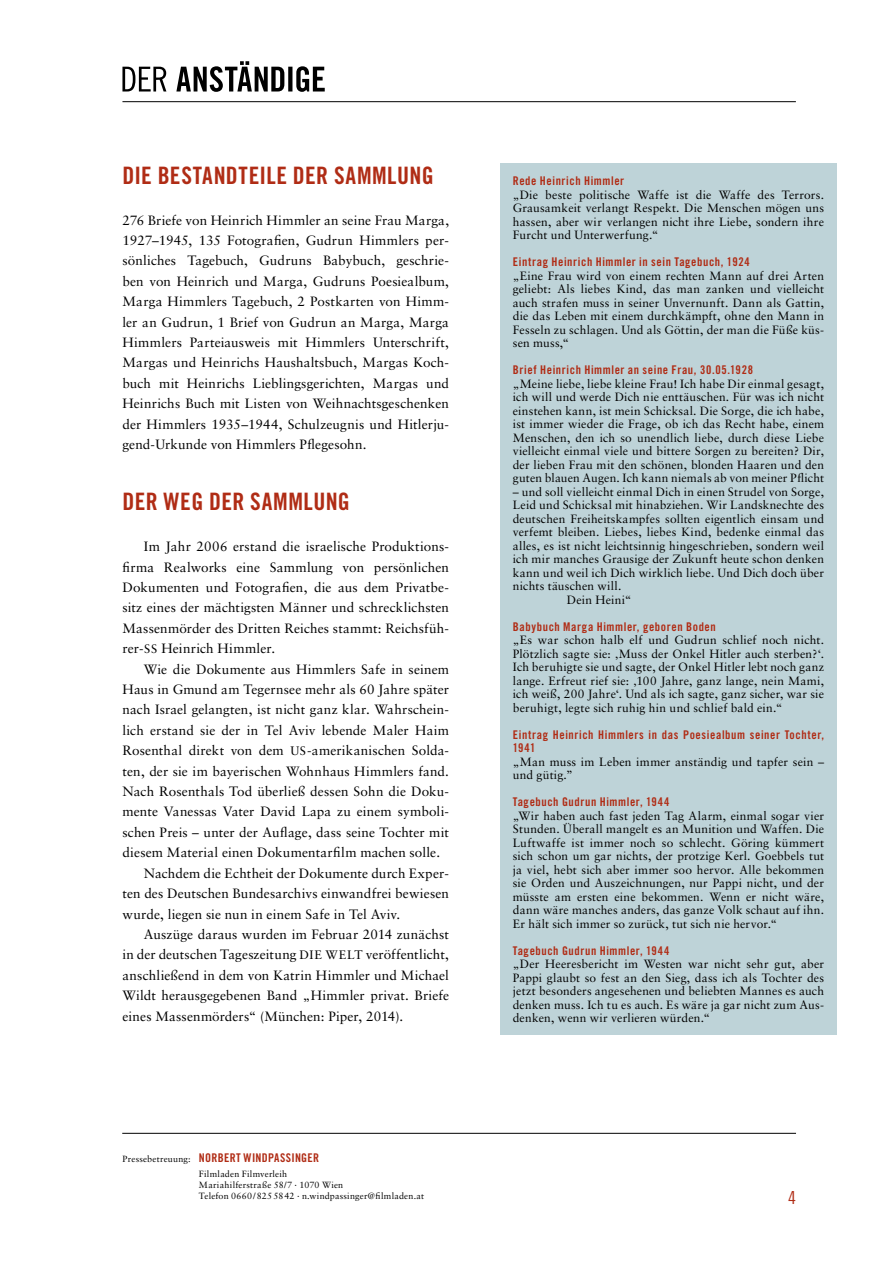
<style>
.page{position:relative;width:893px;height:1263px;background:#fff}
.page>*{position:absolute;margin:0;border:0;box-sizing:border-box;transform-origin:0 0}
.t1{font:24px "Trade Gothic LT Bold Cond Twenty";letter-spacing:.02em;color:#b02c15}
.t2{font:18px "Trade Gothic LT Cond Eighteen";color:#b02c15}
.t3{font:13.5px/20.4px "Sabon LT Std";letter-spacing:.015em;color:#000;text-align:justify}
.t4{font:12px/13.5px "Sabon LT Std";letter-spacing:.02em;color:#000;text-align:justify}
.t5{font:12px/13.5px "Trade Gothic LT Bold Cond Twenty";letter-spacing:.05em;color:#b02c15}
.t6{font:12px "Trade Gothic LT Bold Cond Twenty";letter-spacing:.025em;color:#b02c15}
.t7{font:9px/10.8px "Sabon LT Std";letter-spacing:.02em;color:#000}
.s1{font-size:12.3px}
.s2{font-family:"Sabon LT Std";font-size:9px;color:#000}
</style>
<div class="page">
<hr style="left:122px;top:101px;width:674px;height:1px;background:#000">
<hr style="left:122px;top:1133px;width:674px;height:1px;background:#000">
<svg style="left:122px;top:61px;width:203px;height:31px"></svg>
<div style="left:500px;top:163px;width:337px;height:872px;background:#bed3d8"></div>
<h1 class="t1" style="left:122px;top:161px;width:313px">DIE BESTANDTEILE DER SAMMLUNG</h1>
<p class="t3" style="left:122px;top:209px;width:328px">276 Briefe von Heinrich Himmler an seine Frau Marga, 1927–1945, 135 Fotografien, Gudrun Himmlers per&shy;sönliches Tagebuch, Gudruns Babybuch, geschrie&shy;ben von Heinrich und Marga, Gudruns Poesiealbum, Marga Himmlers Tagebuch, 2 Postkarten von Himm&shy;ler an Gudrun, 1 Brief von Gudrun an Marga, Marga Himmlers Parteiausweis mit Himmlers Unterschrift, Margas und Heinrichs Haushaltsbuch, Margas Koch&shy;buch mit Heinrichs Lieblingsgerichten, Margas und Heinrichs Buch mit Listen von Weihnachtsgeschenken der Himmlers 1935–1944, Schulzeugnis und Hitlerju&shy;gend-Urkunde von Himmlers Pflegesohn.</p>
<h1 class="t1" style="left:122px;top:487px;width:229px">DER WEG DER SAMMLUNG</h1>
<p class="t3" style="left:122px;top:536px;width:328px;text-indent:21px">Im Jahr 2006 erstand die israelische Produktions&shy;firma Realworks eine Sammlung von persönlichen Dokumenten und Fotografien, die aus dem Privatbe&shy;sitz eines der mächtigsten Männer und schrecklichsten Massenmörder des Dritten Reiches stammt: Reichsfüh&shy;rer-<span class="s1">SS</span> Heinrich Himmler.</p>
<p class="t3" style="left:144px;top:658px;width:307px">Wie die Dokumente aus Himmlers Safe in seinem</p>
<p class="t3" style="left:122px;top:679px;width:328px">Haus in Gmund am Tegernsee mehr als 60 Jahre später</p>
<p class="t3" style="left:122px;top:699px;width:328px">nach Israel gelangten, ist nicht ganz klar. Wahrschein-</p>
<p class="t3" style="left:122px;top:720px;width:328px">lich erstand sie der in Tel Aviv lebende Maler Haim</p>
<p class="t3" style="left:122px;top:740px;width:328px">Rosenthal direkt von dem <span class="s1">US</span>-amerikanischen Solda-</p>
<p class="t3" style="left:122px;top:761px;width:328px">ten, der sie im bayerischen Wohnhaus Himmlers fand.</p>
<p class="t3" style="left:122px;top:781px;width:328px">Nach Rosenthals Tod überließ dessen Sohn die Doku-</p>
<p class="t3" style="left:122px;top:801px;width:328px">mente Vanessas Vater David Lapa zu einem symboli-</p>
<p class="t3" style="left:122px;top:822px;width:328px">schen Preis – unter der Auflage, dass seine Tochter mit</p>
<p class="t3" style="left:122px;top:842px;width:319px">diesem Material einen Dokumentarfilm machen solle.</p>
<p class="t3" style="left:144px;top:863px;width:307px">Nachdem die Echtheit der Dokumente durch Exper-</p>
<p class="t3" style="left:122px;top:883px;width:328px">ten des Deutschen Bundesarchivs einwandfrei bewiesen</p>
<p class="t3" style="left:122px;top:903px;width:279px">wurde, liegen sie nun in einem Safe in Tel Aviv.</p>
<p class="t3" style="left:144px;top:924px;width:307px">Auszüge daraus wurden im Februar 2014 zunächst</p>
<p class="t3" style="left:122px;top:944px;width:328px">in der deutschen Tageszeitung <span class="s1">DIE WELT</span> veröffentlicht,</p>
<p class="t3" style="left:122px;top:965px;width:328px">anschließend in dem von Katrin Himmler und Michael</p>
<p class="t3" style="left:122px;top:985px;width:328px">Wildt herausgegebenen Band „Himmler privat. Briefe</p>
<p class="t3" style="left:122px;top:1005px;width:282px">eines Massenmörders“ (München: Piper, 2014).</p>
<p class="t6" style="left:122px;top:1151px;width:198px"><span class="s2">Pressebetreuung:</span> NORBERT WINDPASSINGER</p>
<p class="t7" style="left:199px;top:1169px;width:227px">Filmladen Filmverleih<br>Mariahilferstraße 58/7 · 1070 Wien<br>Telefon 0660/8255842 · n.windpassinger@filmladen.at</p>
<p class="t5" style="left:513px;top:174px;width:113px">Rede Heinrich Himmler</p>
<p class="t4" style="left:513px;top:188px;width:313px">„Die beste politische Waffe ist die Waffe des Terrors.<br>Grausamkeit verlangt Respekt. Die Menschen mögen uns hassen, aber wir verlangen nicht ihre Liebe, sondern ihre Furcht und Unterwerfung.“</p>
<p class="t5" style="left:513px;top:255px;width:238px">Eintrag Heinrich Himmler in sein Tagebuch, 1924</p>
<p class="t4" style="left:513px;top:269px;width:313px">„Eine Frau wird von einem rechten Mann auf drei Arten geliebt: Als liebes Kind, das man zanken und vielleicht auch strafen muss in seiner Unvernunft. Dann als Gattin, die das Leben mit einem durchkämpft, ohne den Mann in Fesseln zu schlagen. Und als Göttin, der man die Füße küs&shy;sen muss,“</p>
<p class="t5" style="left:513px;top:363px;width:242px">Brief Heinrich Himmler an seine Frau, 30.05.1928</p>
<p class="t4" style="left:513px;top:377px;width:313px">„Meine liebe, liebe kleine Frau! Ich habe Dir einmal gesagt, ich will und werde Dich nie enttäuschen. Für was ich nicht einstehen kann, ist mein Schicksal. Die Sorge, die ich habe, ist immer wieder die Frage, ob ich das Recht habe, einem Menschen, den ich so unendlich liebe, durch diese Liebe vielleicht einmal viele und bittere Sorgen zu bereiten? Dir, der lieben Frau mit den schönen, blonden Haaren und den guten blauen Augen. Ich kann niemals ab von meiner Pflicht</p>
<p class="t4" style="left:513px;top:485px;width:313px">– und soll vielleicht einmal Dich in einen Strudel von Sorge,</p>
<p class="t4" style="left:513px;top:498px;width:313px">Leid und Schicksal mit hinabziehen. Wir Landsknechte des</p>
<p class="t4" style="left:513px;top:512px;width:313px">deutschen Freiheitskampfes sollten eigentlich einsam und</p>
<p class="t4" style="left:513px;top:525px;width:313px">verfemt bleiben. Liebes, liebes Kind, bedenke einmal das</p>
<p class="t4" style="left:513px;top:539px;width:313px">alles, es ist nicht leichtsinnig hingeschrieben, sondern weil</p>
<p class="t4" style="left:513px;top:552px;width:313px">ich mir manches Grausige der Zukunft heute schon denken</p>
<p class="t4" style="left:513px;top:566px;width:313px">kann und weil ich Dich wirklich liebe. Und Dich doch über</p>
<p class="t4" style="left:513px;top:579px;width:110px">nichts täuschen will.</p>
<p class="t4" style="left:567px;top:593px;width:66px">Dein Heini“</p>
<p class="t5" style="left:513px;top:620px;width:204px">Babybuch Marga Himmler, geboren Boden</p>
<p class="t4" style="left:513px;top:633px;width:313px">„Es war schon halb elf und Gudrun schlief noch nicht.<br>Plötzlich sagte sie: ‚Muss der Onkel Hitler auch sterben?‘.<br>Ich beruhigte sie und sagte, der Onkel Hitler lebt noch ganz lange. Erfreut rief sie: ‚100 Jahre, ganz lange, nein Mami, ich weiß, 200 Jahre‘. Und als ich sagte, ganz sicher, war sie beruhigt, legte sich ruhig hin und schlief bald ein.“</p>
<p class="t5" style="left:513px;top:728px;width:313px">Eintrag Heinrich Himmlers in das Poesiealbum seiner Tochter,<br>1941</p>
<p class="t4" style="left:513px;top:755px;width:313px">„Man muss im Leben immer anständig und tapfer sein – und gütig.”</p>
<p class="t5" style="left:513px;top:795px;width:158px">Tagebuch Gudrun Himmler, 1944</p>
<p class="t4" style="left:513px;top:809px;width:313px">„Wir haben auch fast jeden Tag Alarm, einmal sogar vier Stunden. Überall mangelt es an Munition und Waffen. Die Luftwaffe ist immer noch so schlecht. Göring kümmert sich schon um gar nichts, der protzige Kerl. Goebbels tut ja viel, hebt sich aber immer soo hervor. Alle bekommen sie Orden und Auszeichnungen, nur Pappi nicht, und der müsste am ersten eine bekommen. Wenn er nicht wäre, dann wäre manches anders, das ganze Volk schaut auf ihn.<br>Er hält sich immer so zurück, tut sich nie hervor.“</p>
<p class="t5" style="left:513px;top:944px;width:158px">Tagebuch Gudrun Himmler, 1944</p>
<p class="t4" style="left:513px;top:957px;width:313px">„Der Heeresbericht im Westen war nicht sehr gut, aber Pappi glaubt so fest an den Sieg, dass ich als Tochter des jetzt besonders angesehenen und beliebten Mannes es auch denken muss. Ich tu es auch. Es wäre ja gar nicht zum Aus&shy;denken, wenn wir verlieren würden.“</p>
<h2 class="t2" style="left:788px;top:1187px;width:9px">4</h2>
</div>
